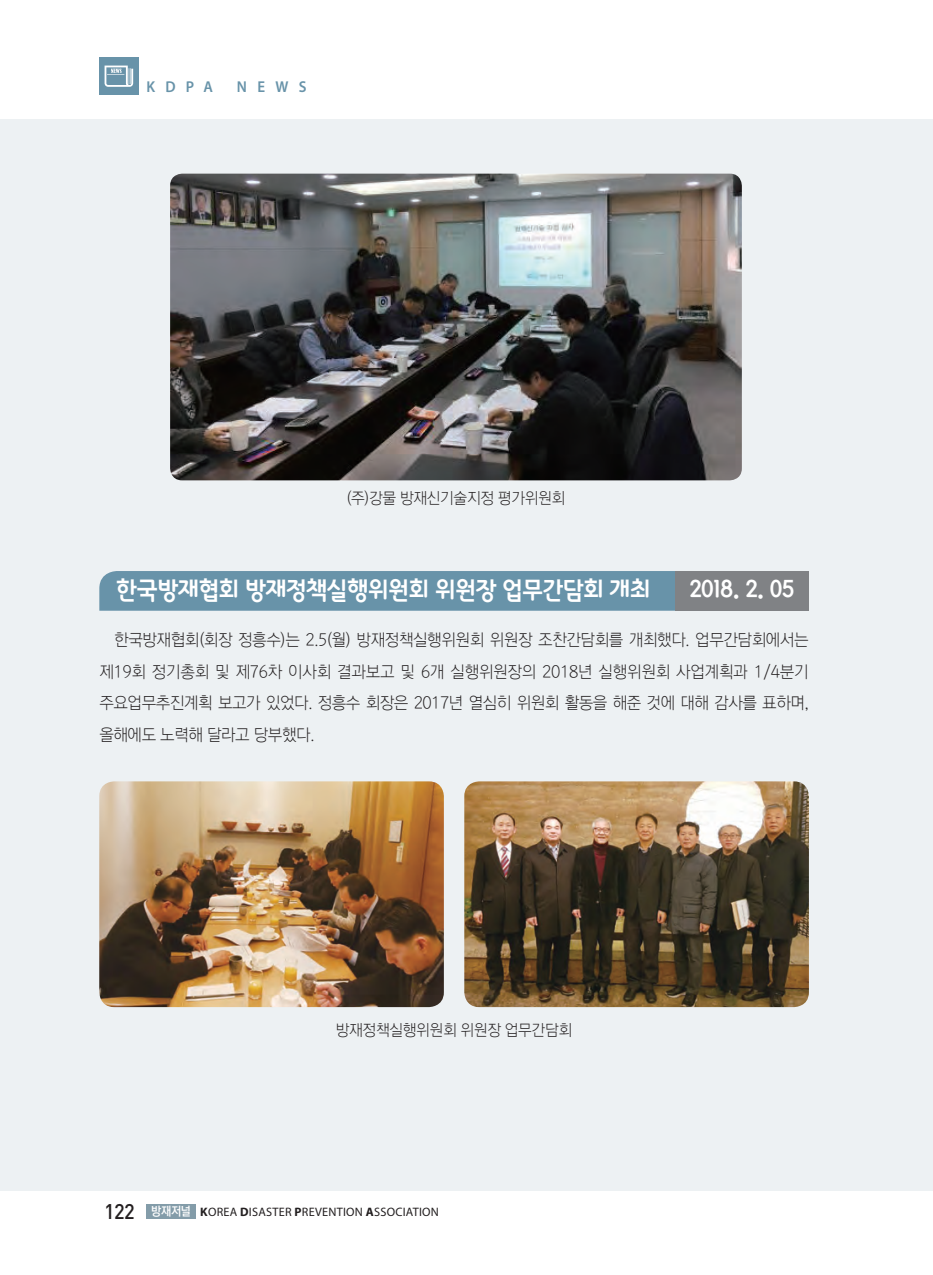
<style>
.page{position:relative;width:933px;height:1275px;background:#fff}
.page>*{position:absolute;margin:0;border:0;box-sizing:border-box;transform-origin:0 0}
.t1{font:24.5px "Korean SMI B";letter-spacing:-.03em;color:#fff;scale:.95 1}
.t2{font:16.62px/31.5px "Korean GD10 R";letter-spacing:-.03em;color:#231f20;text-align:justify}
.t3{font:15.75px "Korean GD10 R";letter-spacing:-.03em;color:#231f20}
.t4{font:600 15.75px "Myriad Pro";letter-spacing:.69em;color:#6893a9;scale:.95 1}
.t5{font:12.25px "Myriad Pro";letter-spacing:.02em;color:#231f20}
.s1{font-family:"DIN Pro";font-weight:500;font-size:21px}
.s2{font-family:"Korean GD15 R";color:#fff}
.s3{font-weight:700}
</style>
<div class="page">
<div style="left:0;top:119px;width:933px;height:1072px;background:#edf1f3"></div>
<div style="left:146px;top:1204px;width:50px;height:15px;background:#839ca9"></div>
<div style="left:99px;top:57px;width:40px;height:37px;background:#6893a9"></div>
<svg style="left:105px;top:66px;width:28px;height:21px"></svg>
<img style="left:170px;top:174px;width:572px;height:306px">
<div style="left:99px;top:571px;width:576px;height:40px;background:#6893a9"></div>
<div style="left:675px;top:571px;width:134px;height:40px;background:#808285"></div>
<img style="left:99px;top:781px;width:345px;height:226px">
<img style="left:464px;top:781px;width:345px;height:226px">
<p class="t4" style="left:146px;top:76px;width:72px">KDPA</p>
<p class="t4" style="left:237px;top:76px;width:75px">NEWS</p>
<p class="t3" style="left:346px;top:490px;width:220px">(주)강물 방재신기술지정 평가위원회</p>
<h1 class="t1" style="left:116px;top:578px;width:564px">한국방재협회 방재정책실행위원회 위원장 업무간담회 개최</h1>
<h1 class="t1" style="left:689px;top:578px;width:112px">2018. 2. 05</h1>
<p class="t2" style="left:99px;top:624px;width:711px;text-indent:15px">한국방재협회(회장 정흥수)는 2.5(월) 방재정책실행위원회 위원장 조찬간담회를 개최했다. 업무간담회에서는 제19회 정기총회 및 제76차 이사회 결과보고 및 6개 실행위원장의 2018년 실행위원회 사업계획과 1/4분기 주요업무추진계획 보고가 있었다. 정흥수 회장은 2017년 열심히 위원회 활동을 해준 것에 대해 감사를 표하며, 올해에도 노력해 달라고 당부했다.</p>
<p class="t3" style="left:336px;top:1021px;width:238px">방재정책실행위원회 위원장 업무간담회</p>
<p class="t5" style="left:104px;top:1204px;width:336px"><span class="s1">122</span> <span class="s2">방재저널</span> <span class="s3">K</span>OREA <span class="s3">D</span>ISASTER <span class="s3">P</span>REVENTION <span class="s3">A</span>SSOCIATION</p>
</div>
